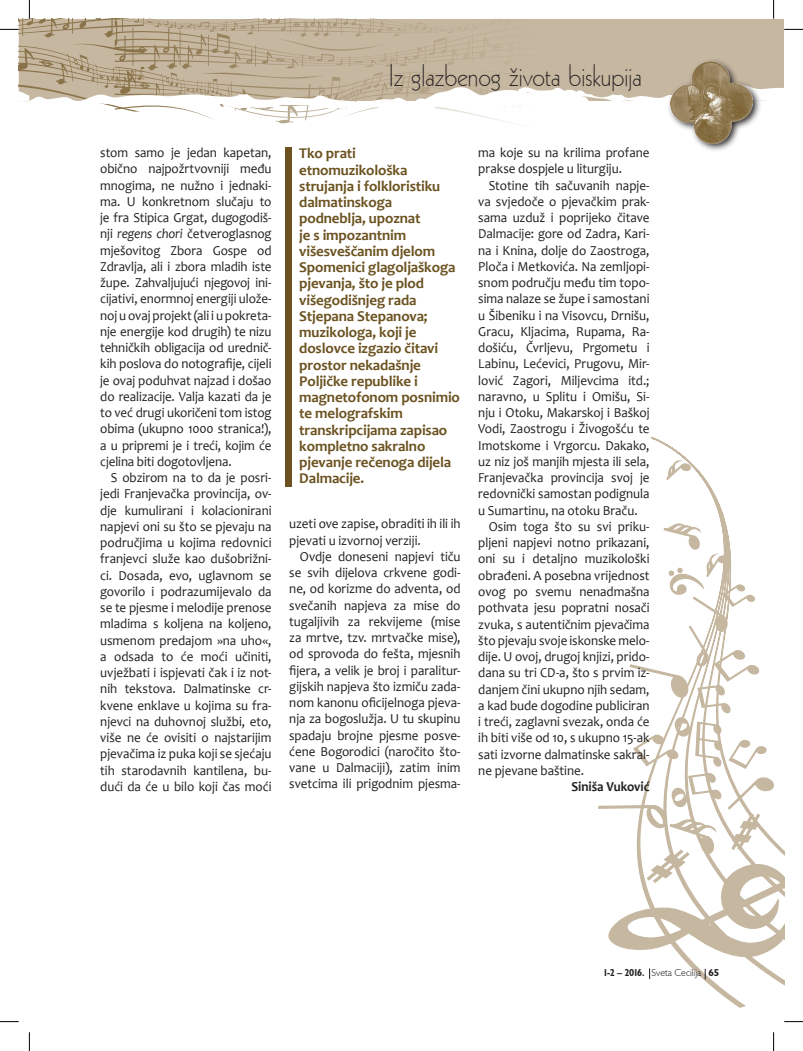
<style>
.page{position:relative;width:803px;height:1051px;background:#fff}
.page>*{position:absolute;margin:0;border:0;box-sizing:border-box;transform-origin:0 0}
.t1{font:30px "Geometric 231 BT Light C";letter-spacing:-.015em;color:#231f20;scale:.95 1}
.t2{font:700 15px/16.2px "Candara";letter-spacing:-.01em;color:#6b5220}
.t3{font:13.75px/16.2px "Candara";color:#231f20;text-align:justify;scale:.95 1}
.t4{font:700 13.75px "Candara";letter-spacing:-.005em;color:#231f20;scale:.95 1}
.t5{font:300 10px "Humanist 521 BT";color:#231f20}
.s1{font-style:italic}
.s2{font-weight:700;font-stretch:condensed}
.s3{font-weight:700}
</style>
<div class="page">
<svg style="left:598px;top:437px;width:186px;height:571px"></svg>
<div style="left:286px;top:148px;width:6px;height:339px;background:#6b5220"></div>
<svg style="left:0;top:1021px;width:19px;height:1px"></svg>
<svg style="left:784px;top:1021px;width:19px;height:1px"></svg>
<svg style="left:29px;top:1032px;width:1px;height:19px"></svg>
<svg style="left:0;top:0;width:803px;height:153px"></svg>
<svg style="left:773px;top:1032px;width:1px;height:19px"></svg>
<h1 class="t1" style="left:388px;top:56px;width:269px">Iz glazbenog života biskupija</h1>
<h1 class="t1" style="left:405px;top:65px;width:269px">Iz glazbenog života biskupija</h1>
<p class="t3" style="left:100px;top:144px;width:182px">stom samo je jedan kapetan, obično najpožrtvovniji među mnogima, ne nužno i jednaki&shy;ma. U konkretnom slučaju to je fra Stipica Grgat, dugogodiš&shy;nji <span class="s1">regens chori</span> četveroglasnog mješovitog Zbora Gospe od Zdravlja, ali i zbora mladih iste župe. Zahvaljujući njegovoj ini&shy;cijativi, enormnoj energiji ulože&shy;noj u ovaj projekt (ali i u pokreta&shy;nje energije kod drugih) te nizu tehničkih obligacija od urednič&shy;kih poslova do notografije, cijeli je ovaj poduhvat najzad i došao do realizacije. Valja kazati da je to već drugi ukoričeni tom istog obima (ukupno 1000 stranica!), a u pripremi je i treći, kojim će cjelina biti dogotovljena.</p>
<p class="t3" style="left:100px;top:469px;width:182px;text-indent:11px">S obzirom na to da je posri&shy;jedi Franjevačka provincija, ov&shy;dje kumulirani i kolacionirani napjevi oni su što se pjevaju na područjima u kojima redovnici franjevci služe kao dušobrižni&shy;ci. Dosada, evo, uglavnom se govorilo i podrazumijevalo da se te pjesme i melodije prenose mladima s koljena na koljeno, usmenom predajom »na uho«, a odsada to će moći učiniti, uvježbati i ispjevati čak i iz not&shy;nih tekstova. Dalmatinske cr&shy;kvene enklave u kojima su fra&shy;njevci na duhovnoj službi, eto, više ne će ovisiti o najstarijim pjevačima iz puka koji se sjećaju tih starodavnih kantilena, bu&shy;dući da će u bilo koji čas moći</p>
<p class="t2" style="left:299px;top:145px;width:162px">Tko prati etnomuzikološka strujanja i folkloristiku dalmatinskoga podneblja, upoznat<br>je s impozantnim višesveščanim djelom<br>Spomenici glagoljaškoga pjevanja, što je plod višegodišnjeg rada<br>Stjepana Stepanova; muzikologa, koji je doslovce izgazio čitavi prostor nekadašnje<br>Poljičke republike i magnetofonom posnimio te melografskim transkripcijama zapisao kompletno sakralno pjevanje rečenoga dijela<br>Dalmacije.</p>
<p class="t3" style="left:289px;top:516px;width:182px">uzeti ove zapise, obraditi ih ili ih pjevati u izvornoj verziji.</p>
<p class="t3" style="left:289px;top:548px;width:182px;text-indent:11px">Ovdje doneseni napjevi tiču se svih dijelova crkvene godi&shy;ne, od korizme do adventa, od svečanih napjeva za mise do tugaljivih za rekvijeme (mise za mrtve, tzv. mrtvačke mise), od sprovoda do fešta, mjesnih fijera, a velik je broj i paralitur&shy;gijskih napjeva što izmiču zada&shy;nom kanonu oficijelnoga pjeva&shy;nja za bogoslužja. U tu skupinu spadaju brojne pjesme posve&shy;ćene Bogorodici (naročito što&shy;vane u Dalmaciji), zatim inim svetcima ili prigodnim pjesma-</p>
<p class="t3" style="left:478px;top:144px;width:182px">ma koje su na krilima profane prakse dospjele u liturgiju.</p>
<p class="t3" style="left:489px;top:177px;width:171px">Stotine tih sačuvanih napje-</p>
<p class="t3" style="left:478px;top:193px;width:182px">va svjedoče o pjevačkim prak-</p>
<p class="t3" style="left:478px;top:209px;width:182px">sama uzduž i poprijeko čitave</p>
<p class="t3" style="left:478px;top:226px;width:182px">Dalmacije: gore od Zadra, Kari-</p>
<p class="t3" style="left:478px;top:242px;width:182px">na i Knina, dolje do Zaostroga,</p>
<p class="t3" style="left:478px;top:258px;width:182px">Ploča i Metkovića. Na zemljopi-</p>
<p class="t3" style="left:478px;top:274px;width:182px">snom području među tim topo-</p>
<p class="t3" style="left:478px;top:291px;width:182px">sima nalaze se župe i samostani</p>
<p class="t3" style="left:478px;top:307px;width:182px">u Šibeniku i na Visovcu, Drnišu,</p>
<p class="t3" style="left:478px;top:323px;width:182px">Gracu, Kljacima, Rupama, Ra-</p>
<p class="t3" style="left:478px;top:339px;width:182px">došiću, Čvrljevu, Prgometu i</p>
<p class="t3" style="left:478px;top:356px;width:182px">Labinu, Lećevici, Prugovu, Mir-</p>
<p class="t3" style="left:478px;top:372px;width:182px">lović Zagori, Miljevcima itd.;</p>
<p class="t3" style="left:478px;top:388px;width:182px">naravno, u Splitu i Omišu, Si-</p>
<p class="t3" style="left:478px;top:404px;width:182px">nju i Otoku, Makarskoj i Baškoj</p>
<p class="t3" style="left:478px;top:421px;width:182px">Vodi, Zaostrogu i Živogošću te</p>
<p class="t3" style="left:478px;top:437px;width:182px">Imotskome i Vrgorcu. Dakako,</p>
<p class="t3" style="left:478px;top:453px;width:182px">uz niz još manjih mjesta ili sela,</p>
<p class="t3" style="left:478px;top:469px;width:182px">Franjevačka provincija svoj je</p>
<p class="t3" style="left:478px;top:486px;width:182px">redovnički samostan podignula</p>
<p class="t3" style="left:478px;top:502px;width:169px">u Sumartinu, na otoku Braču.</p>
<p class="t3" style="left:489px;top:518px;width:171px">Osim toga što su svi priku-</p>
<p class="t3" style="left:478px;top:534px;width:182px">pljeni napjevi notno prikazani,</p>
<p class="t3" style="left:478px;top:551px;width:182px">oni su i detaljno muzikološki</p>
<p class="t3" style="left:478px;top:567px;width:182px">obrađeni. A posebna vrijednost</p>
<p class="t3" style="left:478px;top:583px;width:182px">ovog po svemu nenadmašna</p>
<p class="t3" style="left:478px;top:599px;width:182px">pothvata jesu popratni nosači</p>
<p class="t3" style="left:478px;top:616px;width:182px">zvuka, s autentičnim pjevačima</p>
<p class="t3" style="left:478px;top:632px;width:182px">što pjevaju svoje iskonske melo-</p>
<p class="t3" style="left:478px;top:648px;width:182px">dije. U ovoj, drugoj knjizi, prido-</p>
<p class="t3" style="left:478px;top:664px;width:182px">dana su tri CD-a, što s prvim iz-</p>
<p class="t3" style="left:478px;top:681px;width:182px">danjem čini ukupno njih sedam,</p>
<p class="t3" style="left:478px;top:697px;width:182px">a kad bude dogodine publiciran</p>
<p class="t3" style="left:478px;top:713px;width:182px">i treći, zaglavni svezak, onda će</p>
<p class="t3" style="left:478px;top:729px;width:182px">ih biti više od 10, s ukupno 15-ak</p>
<p class="t3" style="left:478px;top:746px;width:182px">sati izvorne dalmatinske sakral-</p>
<p class="t3" style="left:478px;top:762px;width:113px">ne pjevane baštine.</p>
<p class="t4" style="left:571px;top:778px;width:84px">Siniša Vuković</p>
<p class="t5" style="left:604px;top:967px;width:117px"><span class="s2">1-2 – 2016.</span> Sveta Cecilija <span class="s3">65</span></p>
</div>
